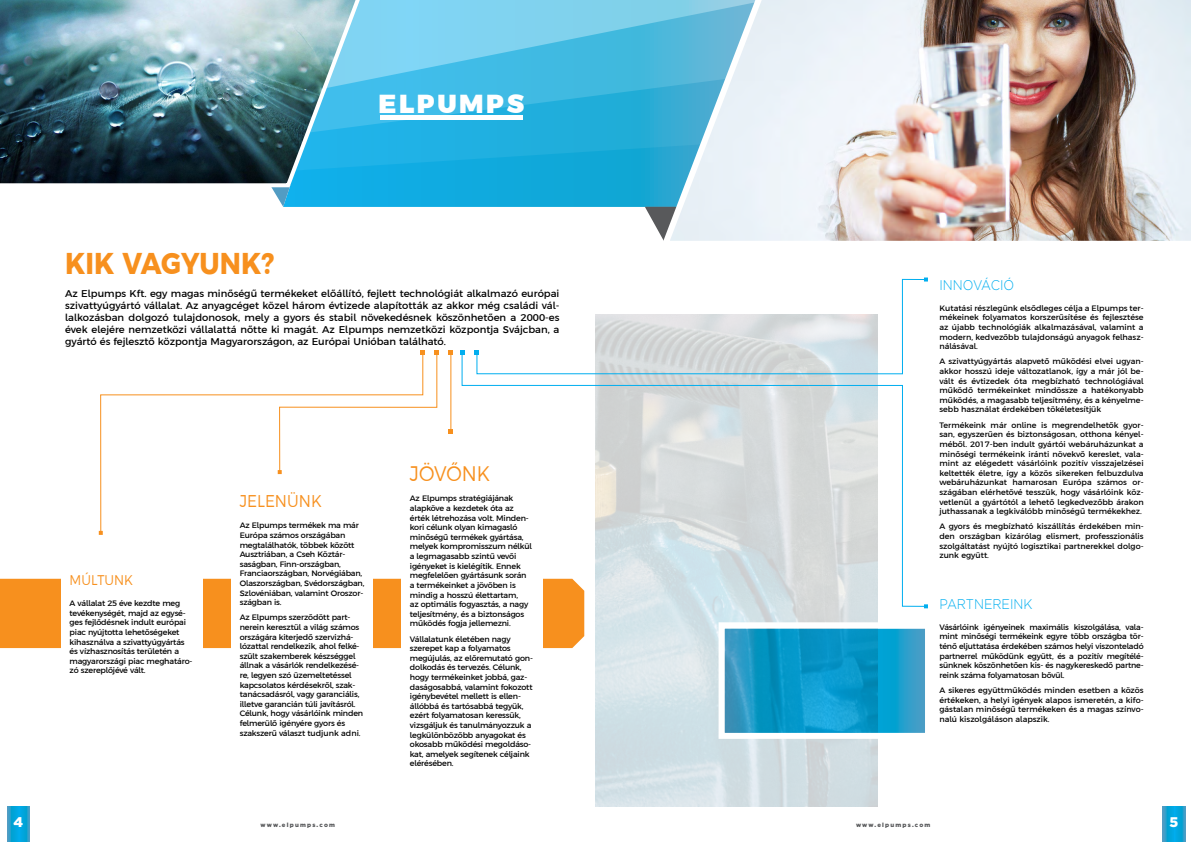
<style>
.page{position:relative;width:1191px;height:842px;background:#fff}
.page>*{position:absolute;margin:0;border:0;box-sizing:border-box;transform-origin:0 0}
.t1{font:700 30px "Argentum Sans";color:#f7901e;scale:.9 1}
.t2{font:900 26px "Argentum Sans";letter-spacing:.1em;color:#fff}
.t3{font:300 21px "Argentum Sans";color:#f7901e;scale:.9 1}
.t4{font:300 17px "Argentum Sans";color:#f7901e;scale:.9 1}
.t5{font:300 14px "Gotham";color:#00aeef;scale:.9 1}
.t6{font:300 14px "Argentum Sans";color:#f7901e;scale:.9 1}
.t7{font:900 14px "Gotham";color:#fff}
.t8{font:10px/12px "Argentum Sans";color:#000;text-align:justify}
.t9{font:8px/9.6px "Argentum Sans";letter-spacing:-.02em;color:#000;text-align:justify}
.t10{font:900 6px "Gotham";letter-spacing:.2em;color:#58595b}
</style>
<div class="page">
<svg style="left:877px;top:630px;width:47px;height:102px;background:#1c9fcd"></svg>
<img style="left:595px;top:607px;width:282px;height:199px">
<svg style="left:7px;top:806px;width:23px;height:36px"></svg>
<svg style="left:1162px;top:806px;width:23px;height:36px"></svg>
<svg style="left:366px;top:0;width:290px;height:68px;background:#6fccec"></svg>
<svg style="left:366px;top:68px;width:290px;height:69px;background:#35b6e2"></svg>
<svg style="left:290px;top:137px;width:366px;height:70px;background:#14abdd"></svg>
<svg style="left:272px;top:189px;width:18px;height:18px"></svg>
<svg style="left:645px;top:207px;width:11px;height:20px"></svg>
<svg style="left:595px;top:278px;width:329px;height:73px"></svg>
<svg style="left:924px;top:277px;width:4px;height:5px"></svg>
<svg style="left:461px;top:351px;width:463px;height:256px"></svg>
<svg style="left:460px;top:350px;width:4px;height:4px"></svg>
<svg style="left:924px;top:604px;width:4px;height:4px"></svg>
<hr style="left:380px;top:116px;width:142px;height:4px;background:#fff">
<img style="left:656px;top:0;width:535px;height:241px">
<img style="left:0;top:0;width:366px;height:189px">
<div style="left:718px;top:622px;width:213px;height:117px;border:6px solid #fff"></div>
<div style="left:0;top:579px;width:584px;height:69px;background:#f7901e"></div>
<hr style="left:450px;top:352px;width:1px;height:79px;background:#f7901e">
<svg style="left:449px;top:350px;width:4px;height:4px"></svg>
<svg style="left:449px;top:429px;width:4px;height:4px"></svg>
<svg style="left:100px;top:394px;width:182px;height:137px"></svg>
<svg style="left:278px;top:350px;width:161px;height:124px"></svg>
<svg style="left:99px;top:531px;width:4px;height:4px"></svg>
<div style="left:928px;top:262px;width:227px;height:492px;background:#fff"></div>
<div style="left:61px;top:539px;width:142px;height:168px;background:#fff"></div>
<div style="left:231px;top:475px;width:142px;height:277px;background:#fff"></div>
<div style="left:401px;top:434px;width:142px;height:358px;background:#fff"></div>
<h2 class="t2" style="left:378px;top:82px;width:147px">ELPUMPS</h2>
<h1 class="t1" style="left:65px;top:239px;width:233px">KIK VAGYUNK?</h1>
<p class="t8" style="left:65px;top:287px;width:496px">Az Elpumps Kft. egy magas minőségű termékeket előállító, fejlett technológiát alkalmazó európai szivattyúgyártó vállalat. Az anyagcéget közel három évtizede alapították az akkor még családi vál&shy;lalkozásban dolgozó tulajdonosok, mely a gyors és stabil növekedésnek köszönhetően a 2000-es évek elejére nemzetközi vállalattá nőtte ki magát. Az Elpumps nemzetközi központja Svájcban, a gyártó és fejlesztő központja Magyarországon, az Európai Unióban található.</p>
<h3 class="t6" style="left:70px;top:570px;width:72px">MÚLTUNK</h3>
<p class="t9" style="left:70px;top:598px;width:124px;text-align:left">A vállalat 25 éve kezdte meg tevékenységét, majd az egysé&shy;ges fejlődésnek indult európai piac nyújtotta lehetőségeket kihasználva a szivattyúgyártás és vízhasznosítás területén a magyarországi piac meghatáro&shy;zó szereplőjévé vált.</p>
<h3 class="t4" style="left:240px;top:488px;width:93px">JELENÜNK</h3>
<p class="t9" style="left:240px;top:520px;width:126px;text-align:left">Az Elpumps termékek ma már<br>Európa számos országában megtalálhatók, többek között<br>Ausztriában, a Cseh Köztár&shy;saságban, Finn-országban,<br>Franciaországban, Norvégiában,<br>Olaszországban, Svédországban,<br>Szlovéniában, valamint Oroszor&shy;szágban is.</p>
<p class="t9" style="left:240px;top:612px;width:125px;text-align:left">Az Elpumps szerződött part&shy;nerein keresztül a világ számos országára kiterjedő szervizhá&shy;lózattal rendelkezik, ahol felké&shy;szült szakemberek készséggel állnak a vásárlók rendelkezésé&shy;re, legyen szó üzemeltetéssel kapcsolatos kérdésekről, szak&shy;tanácsadásról, vagy garanciális, illetve garancián túli javításról.<br>Célunk, hogy vásárlóink minden felmerülő igényére gyors és szakszerű választ tudjunk adni.</p>
<h3 class="t3" style="left:410px;top:457px;width:91px">JÖVŐNK</h3>
<p class="t9" style="left:410px;top:493px;width:124px;text-align:left">Az Elpumps stratégiájának alapköve a kezdetek óta az érték létrehozása volt. Minden&shy;kori célunk olyan kimagasló minőségű termékek gyártása, melyek kompromisszum nélkül a legmagasabb szintű vevői igényeket is kielégítik. Ennek megfelelően gyártásunk során a termékeinket a jövőben is mindig a hosszú élettartam,<br>az optimális fogyasztás, a nagy teljesítmény, és a biztonságos működés fogja jellemezni.</p>
<p class="t9" style="left:410px;top:633px;width:125px;text-align:left">Vállalatunk életében nagy szerepet kap a folyamatos megújulás, az előremutató gon&shy;dolkodás és tervezés. Célunk, hogy termékeinket jobbá, gaz&shy;daságosabbá, valamint fokozott igénybevétel mellett is ellen&shy;állóbbá és tartósabbá tegyük, ezért folyamatosan keressük, vizsgáljuk és tanulmányozzuk a legkülönbözőbb anyagokat és okosabb működési megoldáso&shy;kat, amelyek segítenek céljaink elérésében.</p>
<h3 class="t5" style="left:939px;top:276px;width:84px">INNOVÁCIÓ</h3>
<p class="t9" style="left:939px;top:302px;width:206px">Kutatási részlegünk elsődleges célja a Elpumps ter&shy;mékeinek folyamatos korszerűsítése és fejlesztése az újabb technológiák alkalmazásával, valamint a modern, kedvezőbb tulajdonságú anyagok felhasz&shy;nálásával.</p>
<p class="t9" style="left:939px;top:356px;width:206px">A szivattyúgyártás alapvető működési elvei ugyan&shy;akkor hosszú ideje változatlanok, így a már jól be&shy;vált és évtizedek óta megbízható technológiával működő termékeinket mindössze a hatékonyabb működés, a magasabb teljesítmény, és a kényelme&shy;sebb használat érdekében tökéletesítjük</p>
<p class="t9" style="left:939px;top:419px;width:206px">Termékeink már online is megrendelhetők gyor&shy;san, egyszerűen és biztonságosan, otthona kényel&shy;méből. 2017-ben indult gyártói webáruházunkat a minőségi termékeink iránti növekvő kereslet, vala&shy;mint az elégedett vásárlóink pozitív visszajelzései keltették életre, így a közös sikereken felbuzdulva webáruházunkat hamarosan Európa számos or&shy;szágában elérhetővé tesszük, hogy vásárlóink köz&shy;vetlenül a gyártótól a lehető legkedvezőbb árakon juthassanak a legkiválóbb minőségű termékekhez.</p>
<p class="t9" style="left:939px;top:521px;width:206px">A gyors és megbízható kiszállítás érdekében min&shy;den országban kizárólag elismert, professzionális szolgáltatást nyújtó logisztikai partnerekkel dolgo&shy;zunk együtt.</p>
<h3 class="t5" style="left:939px;top:595px;width:105px">PARTNEREINK</h3>
<p class="t9" style="left:939px;top:621px;width:206px">Vásárlóink igényeinek maximális kiszolgálása, vala&shy;mint minőségi termékeink egyre több országba tör&shy;ténő eljuttatása érdekében számos helyi viszonteladó partnerrel működünk együtt, és a pozitív megítélé&shy;sünknek köszönhetően kis- és nagykereskedő partne&shy;reink száma folyamatosan bővül.</p>
<p class="t9" style="left:939px;top:685px;width:206px">A sikeres együttműködés minden esetben a közös értékeken, a helyi igények alapos ismeretén, a kifo&shy;gástalan minőségű termékeken és a magas színvo&shy;nalú kiszolgáláson alapszik.</p>
<h3 class="t7" style="left:14px;top:814px;width:11px">4</h3>
<h3 class="t7" style="left:1169px;top:814px;width:10px">5</h3>
<p class="t10" style="left:260px;top:821px;width:76px">www.elpumps.com</p>
<p class="t10" style="left:856px;top:821px;width:76px">www.elpumps.com</p>
</div>
